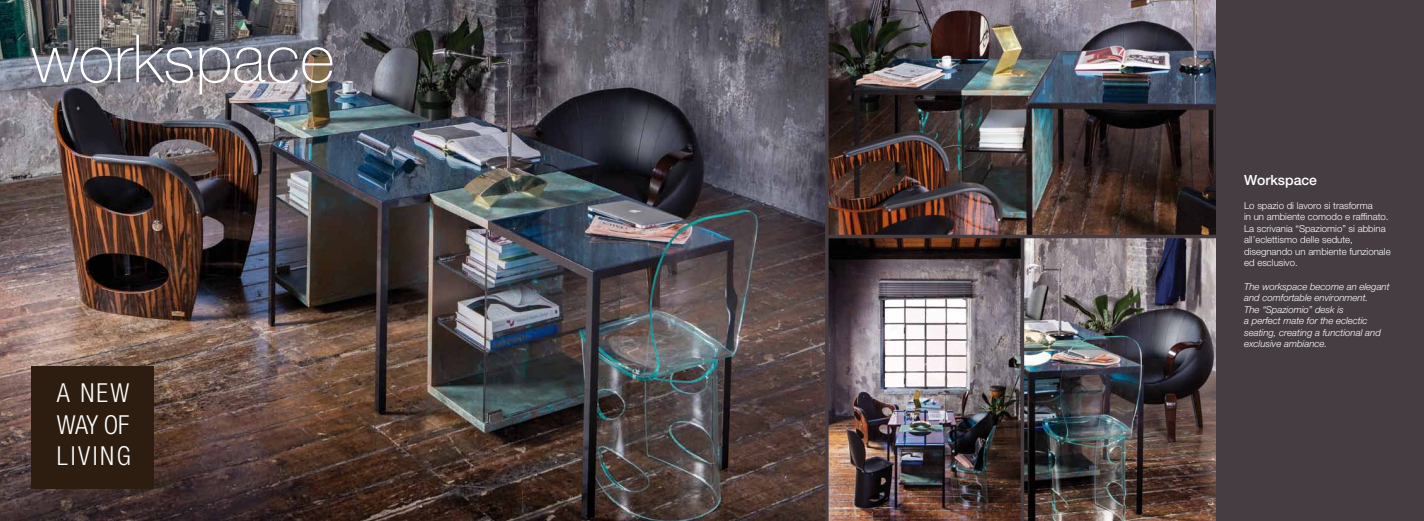
<style>
.page{position:relative;width:1424px;height:521px;background:#fff}
.page>*{position:absolute;margin:0;border:0;box-sizing:border-box;transform-origin:0 0}
.t1{font:100 66.5px "Helvetica Neue";color:#fff}
.t2{font:300 condensed 26.16px/31.4px "Helvetica Neue";letter-spacing:.09em;color:#fff;text-align:justify}
.t3{font:500 14px "Helvetica Neue";color:#fff}
.t4{font:300 9.62px/11.5px "Helvetica Neue";color:#fff}
.t5{font:italic 300 9.62px/11.5px "Helvetica Neue";color:#fff}
</style>
<div class="page">
<div style="left:712px;top:0;width:712px;height:521px;background:#463d42"></div>
<img style="left:0;top:0;width:825px;height:521px">
<div style="left:32px;top:366px;width:122px;height:123px;background:#2d1d11"></div>
<img style="left:828px;top:0;width:388px;height:235px">
<img style="left:828px;top:238px;width:388px;height:283px">
<svg style="left:1020px;top:238px;width:4px;height:283px"></svg>
<h1 class="t1" style="left:32px;top:21px;width:305px">workspace</h1>
<h2 class="t2" style="left:57px;top:377px;width:76px">A NEW WAY OF LIVING</h2>
<h3 class="t3" style="left:1244px;top:171px;width:74px">Workspace</h3>
<p class="t4" style="left:1244px;top:199px;width:148px">Lo spazio di lavoro si trasforma<br>in un ambiente comodo e raffinato.<br>La scrivania “Spaziomio” si abbina all’eclettismo delle sedute, disegnando un ambiente funzionale ed esclusivo.</p>
<p class="t5" style="left:1244px;top:280px;width:147px">The workspace become an elegant and comfortable environment.<br>The “Spaziomio” desk is<br>a perfect mate for the eclectic seating, creating a functional and exclusive ambiance.</p>
</div>
